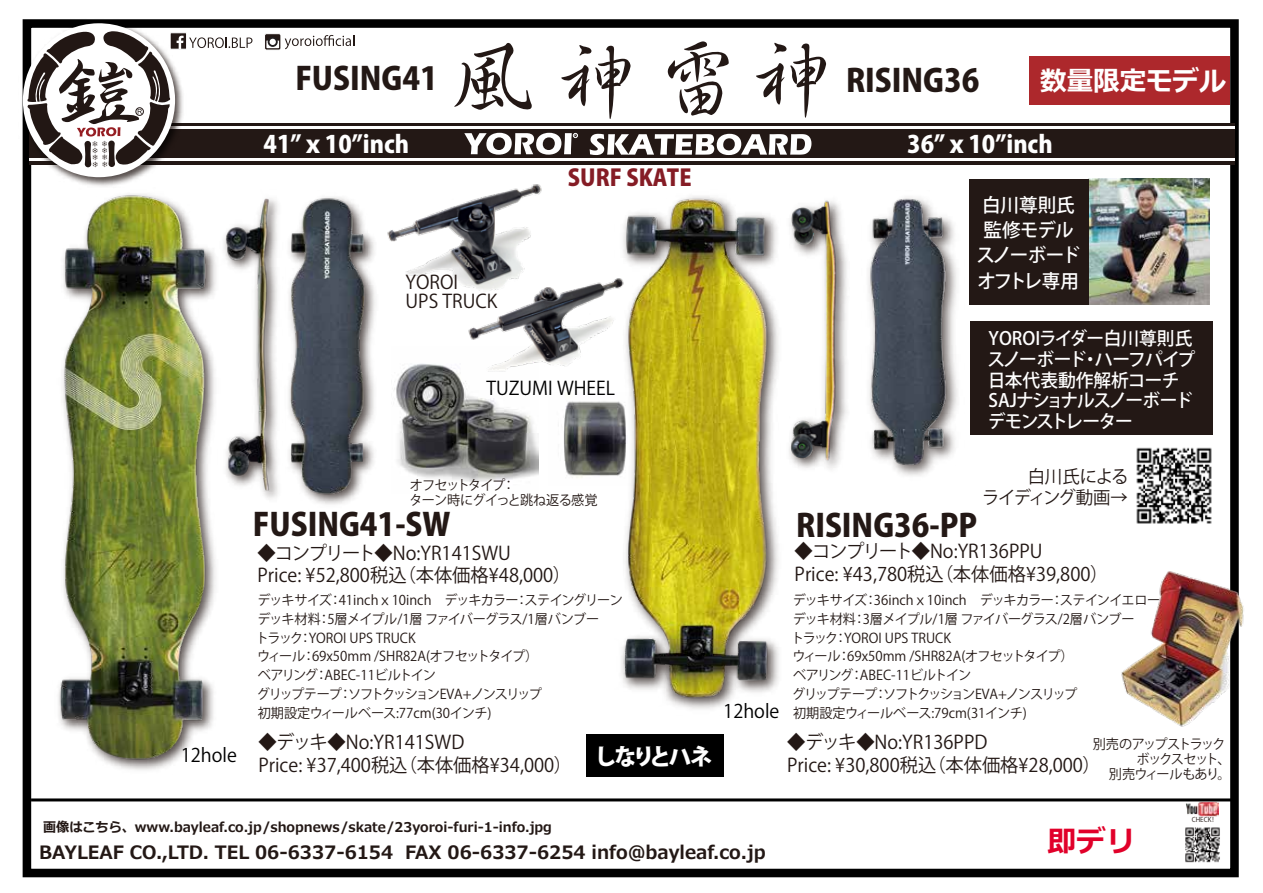
<style>
.page{position:relative;width:1263px;height:893px;background:#fff}
.page>*{position:absolute;margin:0;border:0;box-sizing:border-box;transform-origin:0 0}
.t1{font:800 31.2px "Koz Go Pr 6 N";color:#231815}
.t2{font:italic 700 29.25px "Meiryo";color:#e1002a}
.t3{font:700 27.3px "Meiryo";color:#fff}
.t4{font:800 23.85px "Koz Go Pr 6 N";color:#fff}
.t5{font:800 22.8px "Koz Go Pr 6 N";color:#851c25}
.t6{font:800 22.8px "Koz Go Pr 6 N";letter-spacing:-.11em;color:#fff}
.t7{font:500 19.05px/25.3px "Koz Go Pr 6 N";letter-spacing:-.03em;color:#fff;text-align:center}
.t8{font:18.75px/22.5px "Koz Go Pr 6 N";color:#231815}
.t9{font:18.75px "Koz Go Pr 6 N";color:#000}
.t10{font:700 18.45px "Meiryo";color:#231815}
.t11{font:500 18.15px/20.9px "Koz Go Pr 6 N";letter-spacing:-.045em;color:#fff}
.t12{font:17.85px/21.5px "Koz Go Pr 6 N";letter-spacing:-.07em;color:#231815;text-align:right}
.t13{font:13.5px/18.8px "Koz Go Pr 6 N";letter-spacing:-.04em;color:#231815}
.t14{font:700 13.5px "Meiryo";color:#231815}
.t15{font:13.5px/15px "Koz Go Pr 6 N";letter-spacing:-.06em;color:#231815}
.t16{font:13.5px "Koz Go Pr 6 N";letter-spacing:-.12em;color:#231815}
.t17{font:6.75px "Koz Go Pr 6 N";color:#231815}
</style>
<div class="page">
<img style="left:1136px;top:447px;width:76px;height:77px">
<div style="left:1029px;top:57px;width:201px;height:48px;background:#ad282c"></div>
<div style="left:586px;top:734px;width:137px;height:42px;background:#000"></div>
<img style="left:394px;top:363px;width:144px;height:119px">
<img style="left:58px;top:194px;width:158px;height:575px">
<div style="left:23px;top:19px;width:1216px;height:858px;border:9px solid #000"></div>
<div style="left:265px;top:34px;width:16px;height:16px;background:#231815;border-radius:2px"></div>
<div style="left:264px;top:33px;width:17px;height:17px;border:1px solid #fff;border-radius:2px"></div>
<svg style="left:266px;top:39px;width:13px;height:9px"></svg>
<svg style="left:285px;top:35px;width:69px;height:14px"></svg>
<div style="left:458px;top:123px;width:776px;height:42px;background:#231815"></div>
<hr style="left:458px;top:127px;width:776px;height:2px;background:#fff">
<hr style="left:458px;top:159px;width:776px;height:2px;background:#fff">
<div style="left:30px;top:123px;width:442px;height:42px;background:#231815"></div>
<hr style="left:30px;top:127px;width:442px;height:2px;background:#fff">
<hr style="left:30px;top:159px;width:442px;height:2px;background:#fff">
<svg style="left:464px;top:133px;width:114px;height:22px"></svg>
<svg style="left:590px;top:134px;width:221px;height:21px"></svg>
<svg style="left:1218px;top:801px;width:2px;height:15px"></svg>
<img style="left:1184px;top:801px;width:34px;height:16px">
<img style="left:1185px;top:827px;width:35px;height:36px">
<img style="left:263px;top:200px;width:15px;height:299px">
<img style="left:223px;top:198px;width:50px;height:294px">
<svg style="left:454px;top:43px;width:78px;height:67px"></svg>
<svg style="left:561px;top:45px;width:70px;height:74px"></svg>
<svg style="left:668px;top:41px;width:61px;height:75px"></svg>
<svg style="left:756px;top:43px;width:70px;height:75px"></svg>
<img style="left:1089px;top:178px;width:120px;height:127px">
<div style="left:969px;top:179px;width:120px;height:126px;background:#231815"></div>
<img style="left:22px;top:19px;width:165px;height:170px">
<svg style="left:22px;top:23px;width:230px;height:155px"></svg>
<img style="left:379px;top:153px;width:167px;height:130px">
<img style="left:462px;top:230px;width:138px;height:168px">
<img style="left:1121px;top:568px;width:123px;height:165px">
<img style="left:549px;top:393px;width:51px;height:85px">
<img style="left:317px;top:190px;width:64px;height:315px">
<img style="left:288px;top:193px;width:87px;height:309px">
<div style="left:970px;top:322px;width:243px;height:113px;background:#231815"></div>
<img style="left:600px;top:196px;width:179px;height:513px">
<img style="left:789px;top:211px;width:58px;height:245px">
<img style="left:790px;top:200px;width:50px;height:269px">
<img style="left:894px;top:261px;width:64px;height:215px">
<img style="left:868px;top:198px;width:86px;height:269px">
<hr style="left:31px;top:798px;width:1203px;height:3px;background:#000">
<h1 class="t1" style="left:295px;top:61px;width:144px">FUSING41</h1>
<h1 class="t1" style="left:846px;top:63px;width:135px">RISING36</h1>
<h3 class="t3" style="left:1040px;top:62px;width:187px">数量限定モデル</h3>
<h3 class="t4" style="left:264px;top:131px;width:147px">41”ｘ10”inch</h3>
<h3 class="t4" style="left:907px;top:131px;width:147px">36”ｘ10”inch</h3>
<h3 class="t5" style="left:568px;top:165px;width:125px">SURF SKATE</h3>
<h3 class="t7" style="left:976px;top:192px;width:105px">白川尊則氏監修モデルスノーボード</h3>
<h3 class="t8" style="left:406px;top:272px;width:54px">YOROI</h3>
<h3 class="t7" style="left:977px;top:268px;width:103px">オフトレ専用</h3>
<h3 class="t8" style="left:406px;top:291px;width:93px">UPS TRUCK</h3>
<h3 class="t9" style="left:486px;top:377px;width:130px">TUZUMI WHEEL</h3>
<p class="t15" style="left:409px;top:478px;width:190px">オフセットタイプ：<br>ターン時にグイっと跳ね返る感覚</p>
<h1 class="t1" style="left:253px;top:507px;width:199px">FUSING41-SW</h1>
<h3 class="t11" style="left:987px;top:328px;width:209px">YOROIライダー白川尊則氏スノーボード・ハーフパイプ日本代表動作解析コーチ<br>SAJナショナルスノーボードデモンストレーター</h3>
<h3 class="t12" style="left:982px;top:466px;width:148px">白川氏による<br>ライディング動画→</h3>
<h1 class="t1" style="left:796px;top:508px;width:183px">RISING36-PP</h1>
<h3 class="t8" style="left:257px;top:542px;width:315px">◆コンプリート◆No:YR141SWU<br>Price: ¥52,800税込（本体価格¥48,000）</h3>
<h3 class="t8" style="left:794px;top:541px;width:315px">◆コンプリート◆No:YR136PPU<br>Price: ¥43,780税込（本体価格¥39,800）</h3>
<h3 class="t9" style="left:181px;top:745px;width:58px">12hole</h3>
<p class="t13" style="left:256px;top:591px;width:368px">デッキサイズ：41inchｘ10inch　デッキカラー：ステイングリーンデッキ材料：5層メイプル/1層 ファイバーグラス/1層バンブー<br>トラック：YOROI UPS TRUCK 　<br>ウィール：69x50mm /SHR82A(オフセットタイプ）<br>ベアリング：ABEC-11ビルトイン<br>グリップテープ：ソフトクッションEVA+ノンスリップ<br>初期設定ウィールベース:77cm(30インチ)</p>
<p class="t13" style="left:791px;top:591px;width:370px">デッキサイズ：36inchｘ10inch　デッキカラー：ステインイエローデッキ材料：3層メイプル/1層 ファイバーグラス/2層バンブー<br>トラック：YOROI UPS TRUCK 　<br>ウィール：69x50mm /SHR82A(オフセットタイプ）<br>ベアリング：ABEC-11ビルトイン<br>グリップテープ：ソフトクッションEVA+ノンスリップ<br>初期設定ウィールベース:79cm(31インチ)</p>
<h3 class="t9" style="left:723px;top:700px;width:58px">12hole</h3>
<h3 class="t8" style="left:258px;top:732px;width:315px">◆デッキ◆No:YR141SWD<br>Price: ¥37,400税込（本体価格¥34,000）</h3>
<h3 class="t8" style="left:787px;top:732px;width:315px">◆デッキ◆No:YR136PPD<br>Price: ¥30,800税込（本体価格¥28,000）</h3>
<p class="t16" style="left:1093px;top:737px;width:134px">別売のアップストラック</p>
<p class="t16" style="left:1136px;top:752px;width:96px">ボックスセット、</p>
<p class="t15" style="left:1109px;top:767px;width:123px">別売ウィールもあり。</p>
<h3 class="t6" style="left:594px;top:743px;width:120px">しなりとハネ</h3>
<p class="t14" style="left:43px;top:817px;width:510px">画像はこちら、www.bayleaf.co.jp/shopnews/skate/23yoroi-furi-1-info.jpg</p>
<h3 class="t10" style="left:39px;top:839px;width:728px">BAYLEAF CO.,LTD. TEL 06-6337-6154 FAX 06-6337-6254 info@bayleaf.co.jp</h3>
<h2 class="t2" style="left:1047px;top:820px;width:89px">即デリ</h2>
<p class="t17" style="left:1192px;top:816px;width:26px">CHECK！</p>
</div>
